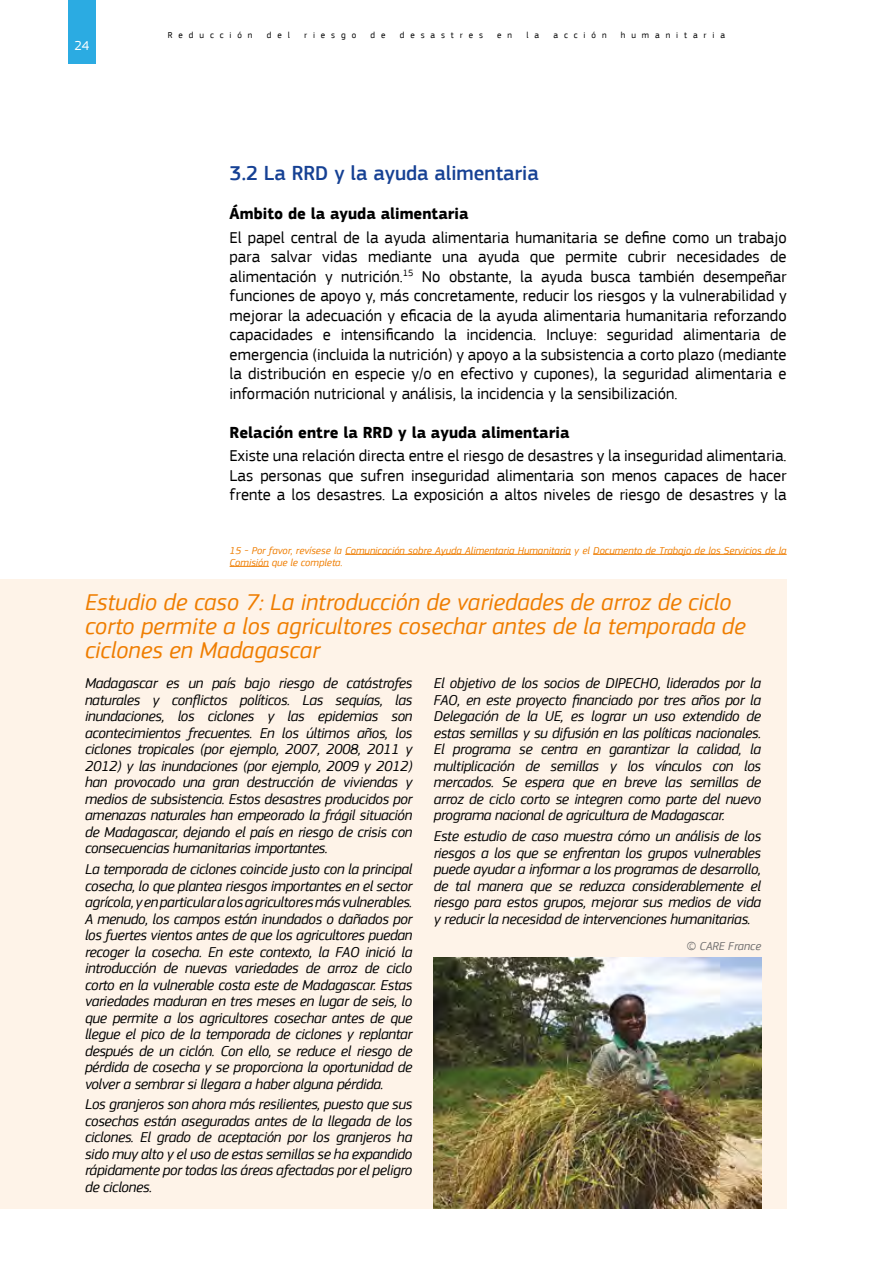
<style>
.page{position:relative;width:893px;height:1263px;background:#fff}
.page>*{position:absolute;margin:0;border:0;box-sizing:border-box;transform-origin:0 0}
.t1{font:italic 24px/24px "EC Square Sans Pro";color:#ef7d00}
.t2{font:500 21px "EC Square Sans Pro";color:#164194}
.t3{font:16.5px/19.5px "EC Square Sans Pro";color:#000;text-align:justify}
.t4{font:700 16.5px "EC Square Sans Pro";color:#000}
.t5{font:italic 15px/16.5px "EC Square Sans Pro";letter-spacing:-.02em;color:#000;text-align:justify}
.t6{font:13.5px "EC Square Sans Pro";color:#fff}
.t7{font:italic 12px "EC Square Sans Pro";color:#706f6f}
.t8{font:italic 10.5px/12px "EC Square Sans Pro";color:#ef7d00}
.t9{font:9px "EC Square Sans Pro";letter-spacing:.66em;color:#000}
</style>
<div class="page">
<div style="left:68px;top:0;width:28px;height:64px;background:#2babe2"></div>
<div style="left:0;top:580px;width:787px;height:629px;background:#fef3e8"></div>
<img style="left:434px;top:958px;width:327px;height:251px">
<hr style="left:345px;top:554px;width:226px;height:1px;background:#ef7d00">
<hr style="left:593px;top:554px;width:194px;height:1px;background:#ef7d00">
<hr style="left:230px;top:566px;width:39px;height:1px;background:#ef7d00">
<p class="t6" style="left:74px;top:38px;width:17px">24</p>
<p class="t9" style="left:168px;top:30px;width:86px">Reducción</p>
<p class="t9" style="left:267px;top:30px;width:25px">del</p>
<p class="t9" style="left:304px;top:30px;width:54px">riesgo</p>
<p class="t9" style="left:371px;top:30px;width:16px">d e</p>
<p class="t9" style="left:400px;top:30px;width:85px">desastres</p>
<p class="t9" style="left:497px;top:30px;width:16px">e n</p>
<p class="t9" style="left:526px;top:30px;width:14px">l a</p>
<p class="t9" style="left:553px;top:30px;width:55px">acción</p>
<p class="t9" style="left:621px;top:30px;width:106px">humanitaria</p>
<h2 class="t2" style="left:230px;top:161px;width:311px">3.2 La RRD y la ayuda alimentaria</h2>
<p class="t4" style="left:230px;top:204px;width:241px">Ámbito de la ayuda alimentaria</p>
<p class="t3" style="left:230px;top:228px;width:559px">El papel central de la ayuda alimentaria humanitaria se define como un trabajo para salvar vidas mediante una ayuda que permite cubrir necesidades de alimentación y nutrición.<sup>15</sup> No obstante, la ayuda busca también desempeñar funciones de apoyo y, más concretamente, reducir los riesgos y la vulnerabilidad y mejorar la adecuación y eficacia de la ayuda alimentaria humanitaria reforzando capacidades e intensificando la incidencia. Incluye: seguridad alimentaria de emergencia (incluida la nutrición) y apoyo a la subsistencia a corto plazo (mediante la distribución en especie y/o en efectivo y cupones), la seguridad alimentaria e información nutricional y análisis, la incidencia y la sensibilización.</p>
<p class="t4" style="left:230px;top:422px;width:341px">Relación entre la RRD y la ayuda alimentaria</p>
<p class="t3" style="left:230px;top:446px;width:559px">Existe una relación directa entre el riesgo de desastres y la inseguridad alimentaria.<br>Las personas que sufren inseguridad alimentaria son menos capaces de hacer frente a los desastres. La exposición a altos niveles de riesgo de desastres y la</p>
<p class="t8" style="left:230px;top:544px;width:559px">15 - Por favor, revísese la Comunicación sobre Ayuda Alimentaria Humanitaria y el Documento de Trabajo de los Servicios de la<br>Comisión que le completa.</p>
<h1 class="t1" style="left:85px;top:590px;width:662px">Estudio de caso 7: La introducción de variedades de arroz de ciclo corto permite a los agricultores cosechar antes de la temporada de ciclones en Madagascar</h1>
<p class="t5" style="left:85px;top:675px;width:329px">Madagascar es un país bajo riesgo de catástrofes naturales y conflictos políticos. Las sequías, las inundaciones, los ciclones y las epidemias son acontecimientos frecuentes. En los últimos años, los ciclones tropicales (por ejemplo, 2007, 2008, 2011 y 2012) y las inundaciones (por ejemplo, 2009 y 2012) han provocado una gran destrucción de viviendas y medios de subsistencia. Estos desastres producidos por amenazas naturales han empeorado la frágil situación de Madagascar, dejando el país en riesgo de crisis con consecuencias humanitarias importantes.</p>
<p class="t5" style="left:85px;top:861px;width:329px">La temporada de ciclones coincide justo con la principal cosecha, lo que plantea riesgos importantes en el sector agrícola, y en particular a los agricultores más vulnerables.<br>A menudo, los campos están inundados o dañados por los fuertes vientos antes de que los agricultores puedan recoger la cosecha. En este contexto, la FAO inició la introducción de nuevas variedades de arroz de ciclo corto en la vulnerable costa este de Madagascar. Estas variedades maduran en tres meses en lugar de seis, lo que permite a los agricultores cosechar antes de que llegue el pico de la temporada de ciclones y replantar después de un ciclón. Con ello, se reduce el riesgo de pérdida de cosecha y se proporciona la oportunidad de volver a sembrar si llegara a haber alguna pérdida.</p>
<p class="t5" style="left:85px;top:1096px;width:329px">Los granjeros son ahora más resilientes, puesto que sus cosechas están aseguradas antes de la llegada de los ciclones. El grado de aceptación por los granjeros ha sido muy alto y el uso de estas semillas se ha expandido rápidamente por todas las áreas afectadas por el peligro de ciclones.</p>
<p class="t5" style="left:434px;top:675px;width:329px">El objetivo de los socios de DIPECHO, liderados por la FAO, en este proyecto financiado por tres años por la Delegación de la UE, es lograr un uso extendido de estas semillas y su difusión en las políticas nacionales.<br>El programa se centra en garantizar la calidad, la multiplicación de semillas y los vínculos con los mercados. Se espera que en breve las semillas de arroz de ciclo corto se integren como parte del nuevo programa nacional de agricultura de Madagascar.</p>
<p class="t5" style="left:434px;top:828px;width:329px">Este estudio de caso muestra cómo un análisis de los riesgos a los que se enfrentan los grupos vulnerables puede ayudar a informar a los programas de desarrollo, de tal manera que se reduzca considerablemente el riesgo para estos grupos, mejorar sus medios de vida y reducir la necesidad de intervenciones humanitarias.</p>
<p class="t7" style="left:687px;top:939px;width:76px">© CARE France</p>
</div>
